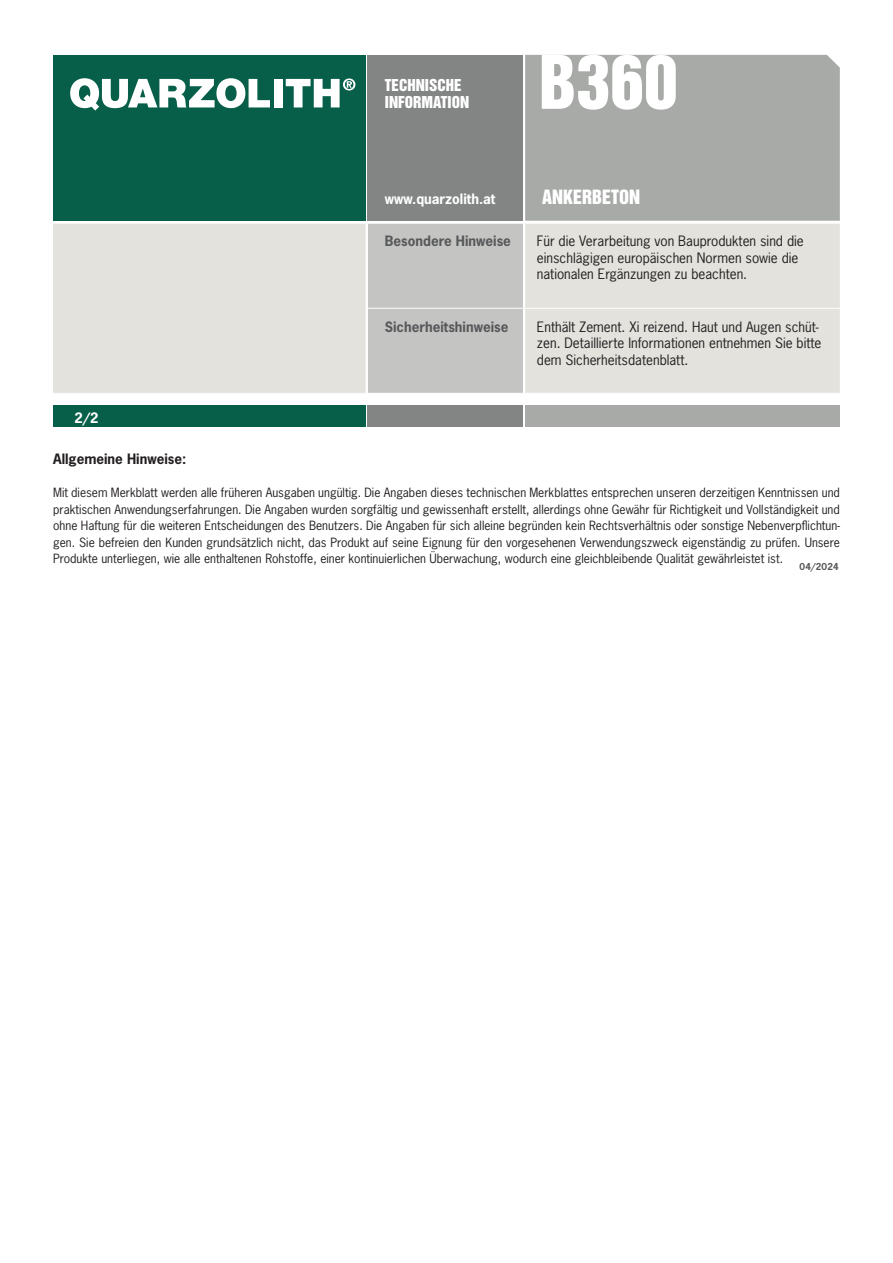
<style>
.page{position:relative;width:893px;height:1263px;background:#fff}
.page>*{position:absolute;margin:0;border:0;box-sizing:border-box;transform-origin:0 0}
.t1{font:67.5px "Helvetica Inserat LT Std";color:#fff}
.t2{font:18px "Helvetica Inserat LT Std";color:#fff}
.t3{font:15px/17.2px "Helvetica Inserat LT Std";color:#fff}
.t4{font:13.5px/16.5px "News Gothic Std";color:#231f20}
.t5{font:700 13.5px "News Gothic Std";color:#57585a}
.t6{font:700 13.5px "News Gothic Std";color:#fff}
.t7{font:700 13.5px "News Gothic Std";color:#231f20}
.t8{font:12px/16.5px "News Gothic Std";color:#231f20;text-align:justify}
.t9{font:700 9px "News Gothic Std";letter-spacing:.02em;color:#57585a}
</style>
<div class="page">
<div style="left:53px;top:406px;width:313px;height:21px;background:#075f4a"></div>
<div style="left:368px;top:406px;width:155px;height:21px;background:#838584"></div>
<div style="left:525px;top:406px;width:315px;height:21px;background:#a8aaa8"></div>
<div style="left:53px;top:55px;width:313px;height:166px;background:#075f4a"></div>
<div style="left:525px;top:55px;width:315px;height:166px;background:#a8aaa8"></div>
<div style="left:368px;top:55px;width:155px;height:166px;background:#838584"></div>
<div style="left:368px;top:224px;width:155px;height:169px;background:#c4c5c2"></div>
<div style="left:525px;top:224px;width:315px;height:169px;background:#e3e2dd"></div>
<hr style="left:368px;top:308px;width:155px;height:1px;background:#fff">
<hr style="left:525px;top:308px;width:315px;height:1px;background:#fff">
<div style="left:53px;top:223px;width:314px;height:170px;background:#e3e2dd"></div>
<hr style="left:53px;top:223px;width:315px;height:1px;background:#fff">
<hr style="left:366px;top:224px;width:2px;height:169px;background:#fff">
<svg style="left:70px;top:78px;width:200px;height:33px"></svg>
<div style="left:274px;top:79px;width:9px;height:28px;background:#fff"></div>
<svg style="left:286px;top:78px;width:69px;height:29px"></svg>
<p class="t3" style="left:385px;top:77px;width:86px">TECHNISCHE<br>INFORMATION</p>
<h1 class="t1" style="left:539px;top:42px;width:140px">B360</h1>
<p class="t6" style="left:385px;top:190px;width:112px">www.quarzolith.at</p>
<h2 class="t2" style="left:542px;top:186px;width:100px">ANKERBETON</h2>
<p class="t6" style="left:74px;top:409px;width:26px">2/2</p>
<p class="t5" style="left:385px;top:232px;width:128px">Besondere Hinweise</p>
<p class="t4" style="left:537px;top:233px;width:268px">Für die Verarbeitung von Bauprodukten sind die einschlägigen europäischen Normen sowie die nationalen Ergänzungen zu beachten.</p>
<p class="t5" style="left:385px;top:317px;width:125px">Sicherheitshinweise</p>
<p class="t4" style="left:537px;top:318px;width:286px">Enthält Zement. Xi reizend. Haut und Augen schüt&shy;zen. Detaillierte Informationen entnehmen Sie bitte dem Sicherheitsdatenblatt.</p>
<p class="t7" style="left:53px;top:450px;width:135px">Allgemeine Hinweise:</p>
<p class="t8" style="left:53px;top:484px;width:788px">Mit diesem Merkblatt werden alle früheren Ausgaben ungültig. Die Angaben dieses technischen Merkblattes entsprechen unseren derzeitigen Kenntnissen und praktischen Anwendungserfahrungen. Die Angaben wurden sorgfältig und gewissenhaft erstellt, allerdings ohne Gewähr für Richtigkeit und Vollständigkeit und ohne Haftung für die weiteren Entscheidungen des Benutzers. Die Angaben für sich alleine begründen kein Rechtsverhältnis oder sonstige Nebenverpflichtun&shy;gen. Sie befreien den Kunden grundsätzlich nicht, das Produkt auf seine Eignung für den vorgesehenen Verwendungszweck eigenständig zu prüfen. Unsere Produkte unterliegen, wie alle enthaltenen Rohstoffe, einer kontinuierlichen Überwachung, wodurch eine gleichbleibende Qualität gewährleistet ist.</p>
<p class="t9" style="left:799px;top:561px;width:41px">04/2024</p>
</div>
